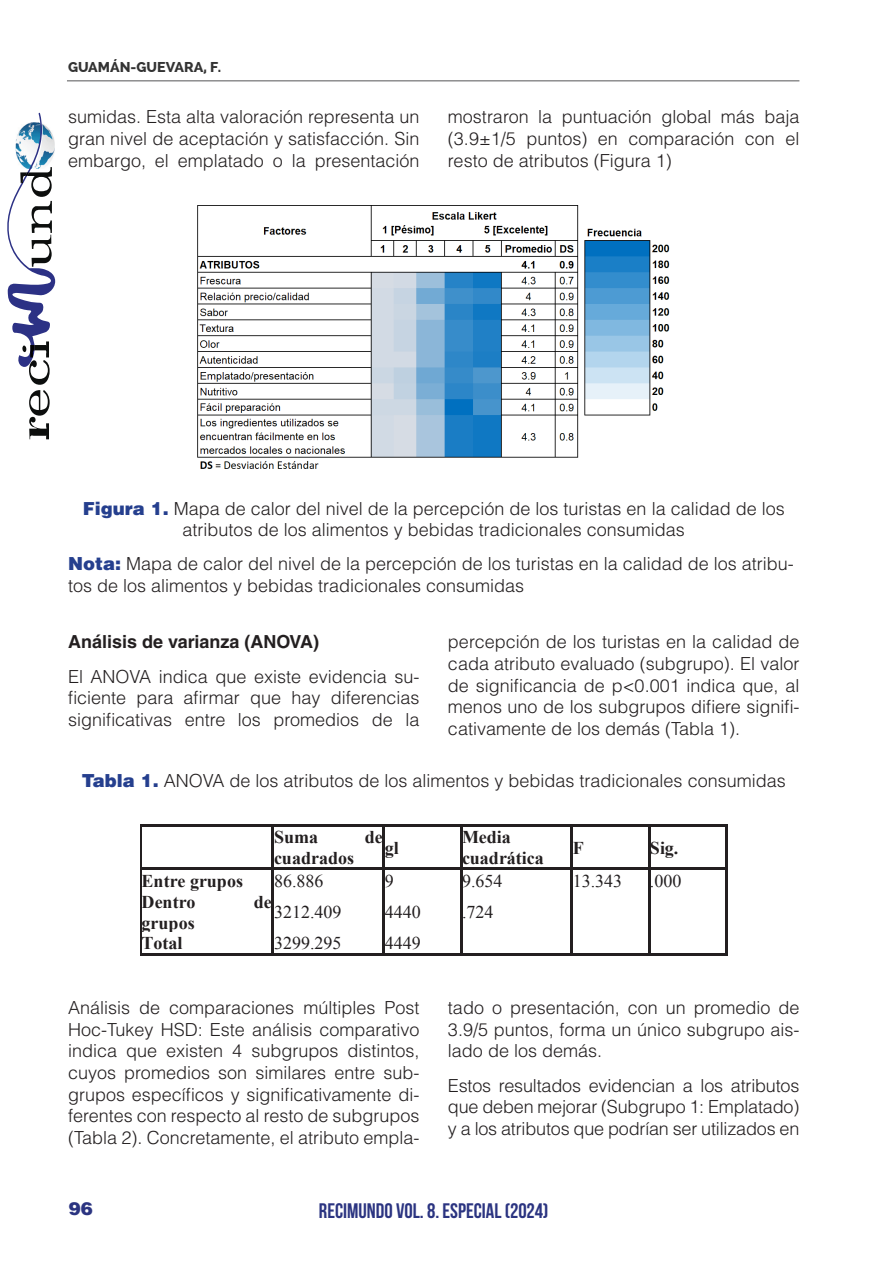
<style>
.page{position:relative;width:893px;height:1263px;background:#fff}
.page>*{position:absolute;margin:0;border:0;box-sizing:border-box;transform-origin:0 0}
.t1{font:700 21px "Bebas Neue";color:#2b3481}
.t2{font:300 18px/21.6px "Helvetica LT Std";color:#231f20;text-align:justify}
.t3{font:700 18px/20.7px "Times New Roman";color:#231f20}
.t4{font:18px "Times New Roman";color:#231f20}
.t5{font:700 18px "Helvetica LT Std";color:#231f20}
.t6{font:900 18px "Helvetica LT Std";color:#2b3481}
.t7{font:800 14.25px "Raleway";color:#333}
.s1{font-weight:900;color:#253f8e}
</style>
<div class="page">
<hr style="left:67px;top:80px;width:732px;height:1px;background:#545557">
<svg style="left:7px;top:113px;width:48px;height:326px"></svg>
<img style="left:197px;top:205px;width:473px;height:264px">
<hr style="left:142px;top:824px;width:130px;height:2px;background:#231f20">
<hr style="left:274px;top:824px;width:109px;height:2px;background:#231f20">
<hr style="left:385px;top:824px;width:75px;height:2px;background:#231f20">
<hr style="left:462px;top:824px;width:109px;height:2px;background:#231f20">
<hr style="left:573px;top:824px;width:75px;height:2px;background:#231f20">
<hr style="left:650px;top:824px;width:75px;height:2px;background:#231f20">
<hr style="left:140px;top:826px;width:2px;height:42px;background:#231f20">
<hr style="left:272px;top:826px;width:2px;height:42px;background:#231f20">
<hr style="left:383px;top:826px;width:2px;height:42px;background:#231f20">
<hr style="left:460px;top:826px;width:2px;height:42px;background:#231f20">
<hr style="left:571px;top:826px;width:2px;height:42px;background:#231f20">
<hr style="left:648px;top:826px;width:2px;height:42px;background:#231f20">
<hr style="left:725px;top:826px;width:3px;height:42px;background:#231f20">
<hr style="left:142px;top:868px;width:130px;height:2px;background:#231f20">
<hr style="left:274px;top:868px;width:109px;height:2px;background:#231f20">
<hr style="left:385px;top:868px;width:75px;height:2px;background:#231f20">
<hr style="left:462px;top:868px;width:109px;height:2px;background:#231f20">
<hr style="left:573px;top:868px;width:75px;height:2px;background:#231f20">
<hr style="left:650px;top:868px;width:75px;height:2px;background:#231f20">
<hr style="left:140px;top:870px;width:2px;height:21px;background:#231f20">
<hr style="left:272px;top:870px;width:2px;height:21px;background:#231f20">
<hr style="left:383px;top:870px;width:2px;height:21px;background:#231f20">
<hr style="left:460px;top:870px;width:2px;height:21px;background:#231f20">
<hr style="left:571px;top:870px;width:2px;height:21px;background:#231f20">
<hr style="left:648px;top:870px;width:2px;height:21px;background:#231f20">
<hr style="left:725px;top:870px;width:3px;height:21px;background:#231f20">
<hr style="left:140px;top:891px;width:2px;height:41px;background:#231f20">
<hr style="left:272px;top:891px;width:2px;height:41px;background:#231f20">
<hr style="left:383px;top:891px;width:2px;height:41px;background:#231f20">
<hr style="left:460px;top:891px;width:2px;height:41px;background:#231f20">
<hr style="left:571px;top:891px;width:2px;height:41px;background:#231f20">
<hr style="left:648px;top:891px;width:2px;height:41px;background:#231f20">
<hr style="left:725px;top:891px;width:3px;height:41px;background:#231f20">
<hr style="left:140px;top:932px;width:2px;height:21px;background:#231f20">
<hr style="left:142px;top:953px;width:130px;height:2px;background:#231f20">
<hr style="left:272px;top:932px;width:2px;height:21px;background:#231f20">
<hr style="left:274px;top:953px;width:109px;height:2px;background:#231f20">
<hr style="left:383px;top:932px;width:2px;height:21px;background:#231f20">
<hr style="left:385px;top:953px;width:75px;height:2px;background:#231f20">
<hr style="left:460px;top:932px;width:2px;height:21px;background:#231f20">
<hr style="left:462px;top:953px;width:109px;height:2px;background:#231f20">
<hr style="left:571px;top:932px;width:2px;height:21px;background:#231f20">
<hr style="left:573px;top:953px;width:75px;height:2px;background:#231f20">
<hr style="left:648px;top:932px;width:2px;height:21px;background:#231f20">
<hr style="left:650px;top:953px;width:75px;height:2px;background:#231f20">
<hr style="left:725px;top:932px;width:3px;height:21px;background:#231f20">
<p class="t7" style="left:68px;top:59px;width:155px">GUAMÁN-GUEVARA, F.</p>
<p class="t2" style="left:68px;top:106px;width:353px">sumidas. Esta alta valoración representa un gran nivel de aceptación y satisfacción. Sin embargo, el emplatado o la presentación</p>
<p class="t2" style="left:448px;top:106px;width:353px">mostraron la puntuación global más baja (3.9±1/5 puntos) en comparación con el resto de atributos (Figura 1)</p>
<p class="t2" style="left:83px;top:497px;width:703px;text-align:center"><span class="s1">Figura 1.</span> Mapa de calor del nivel de la percepción de los turistas en la calidad de los atributos de los alimentos y bebidas tradicionales consumidas</p>
<p class="t2" style="left:68px;top:553px;width:727px"><span class="s1">Nota:</span> Mapa de calor del nivel de la percepción de los turistas en la calidad de los atribu&shy;tos de los alimentos y bebidas tradicionales consumidas</p>
<p class="t5" style="left:68px;top:631px;width:253px">Análisis de varianza (ANOVA)</p>
<p class="t2" style="left:68px;top:665px;width:353px">El ANOVA indica que existe evidencia su&shy;ficiente para afirmar que hay diferencias significativas entre los promedios de la</p>
<p class="t2" style="left:448px;top:631px;width:353px">percepción de los turistas en la calidad de cada atributo evaluado (subgrupo). El valor de significancia de p&lt;0.001 indica que, al menos uno de los subgrupos difiere signifi&shy;cativamente de los demás (Tabla 1).</p>
<p class="t2" style="left:82px;top:770px;width:705px"><span class="s1">Tabla 1.</span> ANOVA de los atributos de los alimentos y bebidas tradicionales consumidas</p>
<p class="t3" style="left:385px;top:837px;width:16px">gl</p>
<p class="t3" style="left:462px;top:826px;width:83px">Media cuadrática</p>
<p class="t3" style="left:573px;top:837px;width:12px">F</p>
<p class="t3" style="left:650px;top:837px;width:30px">Sig.</p>
<p class="t3" style="left:274px;top:826px;width:46px">Suma</p>
<p class="t3" style="left:365px;top:826px;width:20px">de</p>
<p class="t3" style="left:274px;top:847px;width:82px">cuadrados</p>
<p class="t3" style="left:142px;top:870px;width:103px">Entre grupos</p>
<p class="t4" style="left:274px;top:869px;width:51px">86.886</p>
<p class="t4" style="left:385px;top:869px;width:10px">9</p>
<p class="t4" style="left:462px;top:869px;width:42px">9.654</p>
<p class="t4" style="left:573px;top:869px;width:51px">13.343</p>
<p class="t4" style="left:650px;top:869px;width:33px">.000</p>
<p class="t3" style="left:142px;top:891px;width:55px">Dentro</p>
<p class="t3" style="left:254px;top:891px;width:20px">de</p>
<p class="t3" style="left:142px;top:912px;width:55px">grupos</p>
<p class="t4" style="left:274px;top:900px;width:69px">3212.409</p>
<p class="t4" style="left:385px;top:900px;width:37px">4440</p>
<p class="t4" style="left:462px;top:900px;width:33px">.724</p>
<p class="t3" style="left:142px;top:932px;width:43px">Total</p>
<p class="t4" style="left:274px;top:931px;width:69px">3299.295</p>
<p class="t4" style="left:385px;top:931px;width:37px">4449</p>
<p class="t2" style="left:68px;top:997px;width:353px">Análisis de comparaciones múltiples Post Hoc-Tukey HSD: Este análisis comparativo indica que existen 4 subgrupos distintos, cuyos promedios son similares entre sub&shy;grupos específicos y significativamente di&shy;ferentes con respecto al resto de subgrupos (Tabla 2). Concretamente, el atributo empla-</p>
<p class="t2" style="left:448px;top:997px;width:353px">tado o presentación, con un promedio de 3.9/5 puntos, forma un único subgrupo ais&shy;lado de los demás.</p>
<p class="t2" style="left:448px;top:1074px;width:353px">Estos resultados evidencian a los atributos que deben mejorar (Subgrupo 1: Emplatado) y a los atributos que podrían ser utilizados en</p>
<p class="t6" style="left:69px;top:1197px;width:26px">96</p>
<p class="t1" style="left:319px;top:1199px;width:231px">RECIMUNDO VOL. 8. ESPECIAL (2024)</p>
</div>
